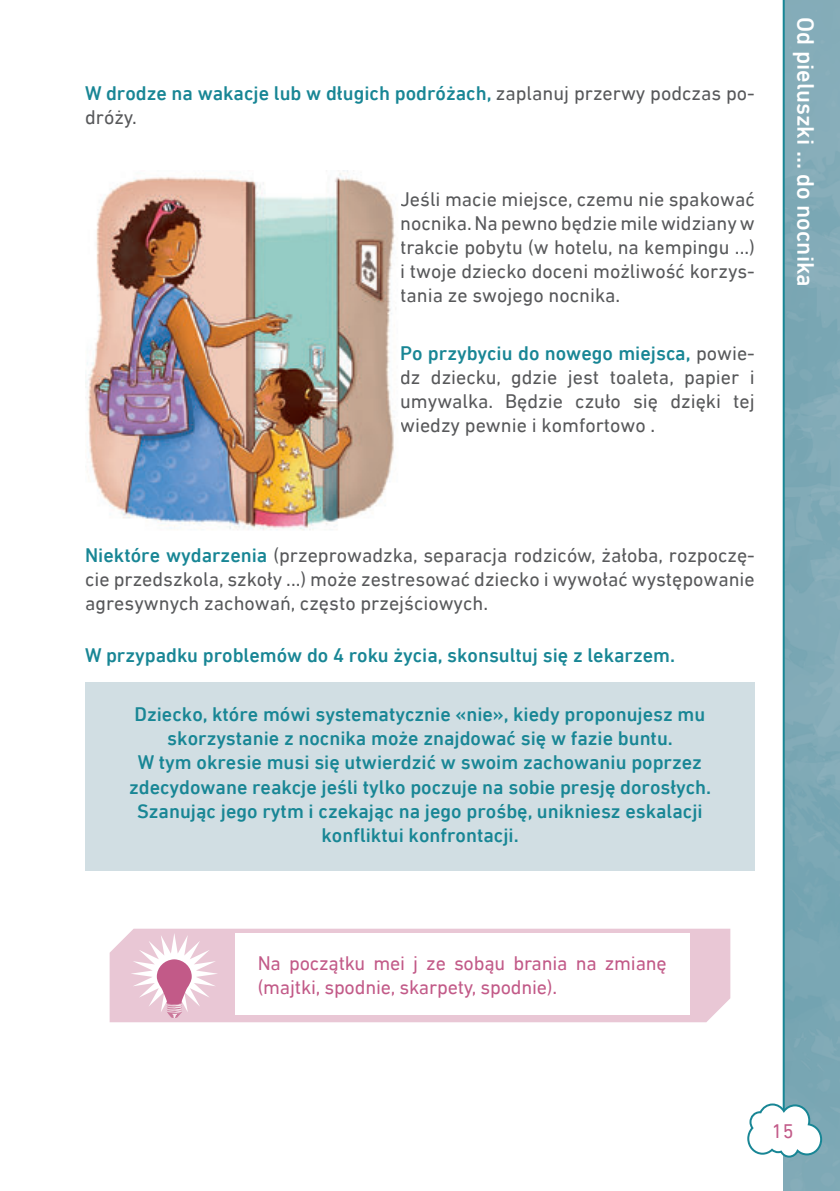
<style>
.page{position:relative;width:840px;height:1191px;background:#fff}
.page>*{position:absolute;margin:0;border:0;box-sizing:border-box;transform-origin:0 0}
.t1{font:500 24px "DIN Next LT Pro";color:#fff}
.t2{font:20px/24px "DIN Next LT Pro";color:#57585a;text-align:justify}
.t3{font:500 20px/24px "DIN Next LT Pro";color:#188695}
.t4{font:20px/24px "DIN Next LT Pro";letter-spacing:-.01em;color:#c25a88}
.s1{font-weight:400;color:#57585a}
.s2{font-weight:500;color:#188695}
</style>
<div class="page">
<img style="left:783px;top:0;width:56px;height:1191px">
<hr style="left:782px;top:0;width:2px;height:1118px;background:#188695">
<svg style="left:747px;top:1102px;width:75px;height:56px"></svg>
<div style="left:85px;top:682px;width:669px;height:188px;background:#d1dee3"></div>
<svg style="left:110px;top:928px;width:620px;height:94px;background:#eacbd8"></svg>
<div style="left:235px;top:933px;width:454px;height:82px;background:#fff"></div>
<svg style="left:130px;top:933px;width:88px;height:85px"></svg>
<img style="left:85px;top:171px;width:310px;height:359px">
<p class="t3" style="left:85px;top:81px;width:670px">W drodze na wakacje lub w długich podróżach, <span class="s1">zaplanuj przerwy podczas po&shy;dróży.</span></p>
<p class="t2" style="left:400px;top:186px;width:356px">Jeśli macie miejsce, czemu nie spakować nocnika. Na pewno będzie mile widziany w trakcie pobytu (w hotelu, na kempingu ...) i twoje dziecko doceni możliwość korzys&shy;tania ze swojego nocnika.</p>
<p class="t2" style="left:400px;top:340px;width:356px"><span class="s2">Po przybyciu do nowego miejsca,</span> powie&shy;dz dziecku, gdzie jest toaleta, papier i umywalka. Będzie czuło się dzięki tej wiedzy pewnie i komfortowo .</p>
<p class="t1" style="left:819px;top:17px;width:271px;rotate:90deg">Od pieluszki ... do nocnika</p>
<p class="t2" style="left:85px;top:542px;width:670px"><span class="s2">Niektóre wydarzenia</span> (przeprowadzka, separacja rodziców, żałoba, rozpoczę&shy;cie przedszkola, szkoły ...) może zestresować dziecko i wywołać występowanie agresywnych zachowań, często przejściowych.</p>
<p class="t3" style="left:85px;top:643px;width:591px">W przypadku problemów do 4 roku życia, skonsultuj się z lekarzem.</p>
<p class="t3" style="left:129px;top:702px;width:583px;text-align:center">Dziecko, które mówi systematycznie «nie», kiedy proponujesz mu skorzystanie z nocnika może znajdować się w fazie buntu.<br>W tym okresie musi się utwierdzić w swoim zachowaniu poprzez zdecydowane reakcje jeśli tylko poczuje na sobie presję dorosłych.<br>Szanując jego rytm i czekając na jego prośbę, unikniesz eskalacji konfliktui konfrontacji.</p>
<p class="t4" style="left:257px;top:950px;width:410px">Na początku mei j ze sobąu brania na zmianę (majtki, spodnie, skarpety, spodnie).</p>
<p class="t4" style="left:771px;top:1119px;width:23px">15</p>
</div>
